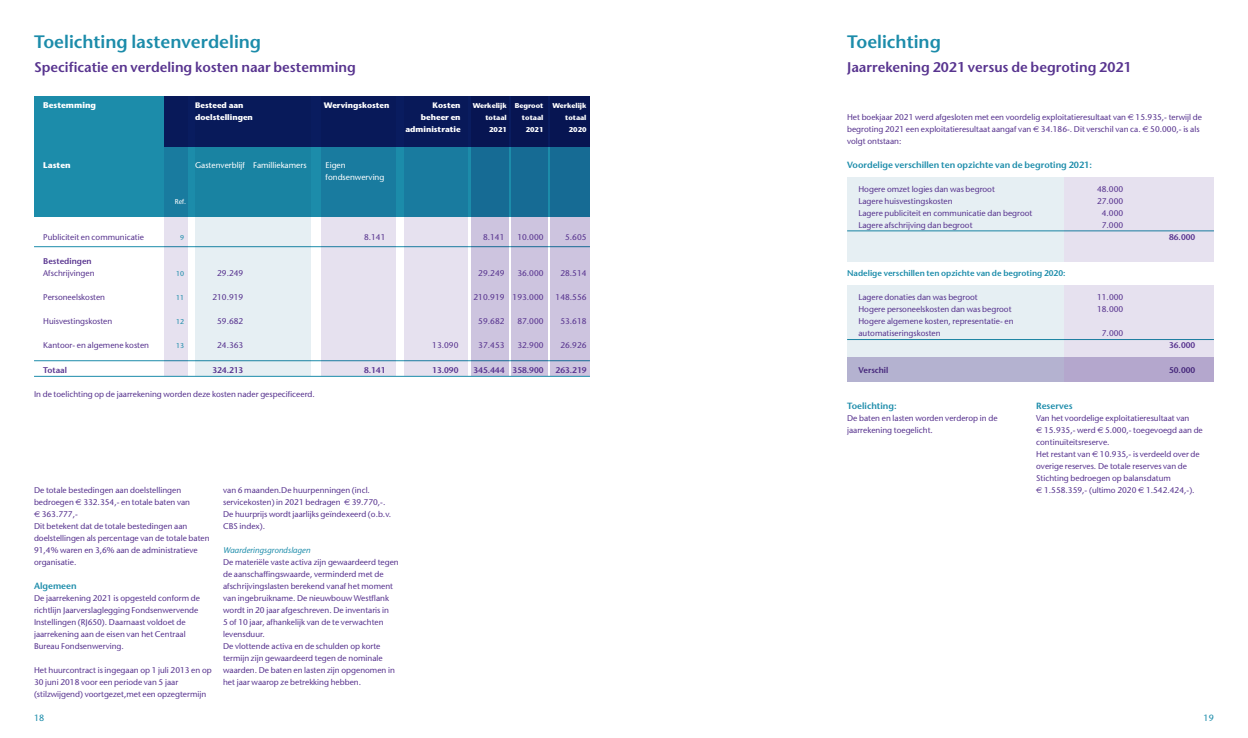
<style>
.page{position:relative;width:1248px;height:738px;background:#fff}
.page>*{position:absolute;margin:0;border:0;box-sizing:border-box;transform-origin:0 0}
.t1{font:600 18px "Stone Sans";color:#1c8caa}
.t2{font:600 14px "Stone Sans";color:#58348f}
.t3{font:600 9px "Stone Sans";color:#1c8caa}
.t4{font:9px "Stone Sans";color:#1c8caa}
.t5{font:8.3px/12px "Stone Sans";color:#58348f}
.t6{font:600 8.3px "Stone Sans";color:#58348f}
.t7{font:600 8.3px "Stone Sans";color:#1c8caa}
.t8{font:8.3px/12px "Stone Sans";color:#fff}
.t9{font:italic 8.3px "Stone Sans";color:#1c8caa}
.t10{font:700 8.3px "Stone Sans";color:#fff}
.t11{font:700 8px/12px "Stone Sans";color:#fff}
.t12{font:700 7px/12px "Stone Sans";color:#fff;text-align:right}
.t13{font:7px "Stone Sans";color:#1c8caa}
.t14{font:7px "Stone Sans";color:#fff}
.s1{font-family:"Euro Sans"}
</style>
<div class="page">
<div style="left:997px;top:285px;width:216px;height:96px;background:#e6e1ef"></div>
<div style="left:847px;top:285px;width:216px;height:96px;background:#e6eff3"></div>
<div style="left:164px;top:96px;width:24px;height:280px;background:#e6e1ef"></div>
<div style="left:997px;top:177px;width:216px;height:84px;background:#e6e1ef"></div>
<div style="left:847px;top:177px;width:216px;height:84px;background:#e6eff3"></div>
<div style="left:195px;top:96px;width:116px;height:280px;background:#e6eff3"></div>
<div style="left:321px;top:96px;width:74px;height:280px;background:#e6e1ef"></div>
<div style="left:404px;top:96px;width:64px;height:280px;background:#e6e1ef"></div>
<div style="left:471px;top:96px;width:37px;height:280px;background:#cdc4df"></div>
<div style="left:511px;top:96px;width:37px;height:280px;background:#cdc4df"></div>
<div style="left:550px;top:96px;width:40px;height:280px;background:#cdc4df"></div>
<svg style="left:34px;top:96px;width:556px;height:120px;background:#197fa1"></svg>
<hr style="left:34px;top:246px;width:556px;height:1px;background:#1c8caa">
<hr style="left:847px;top:230px;width:366px;height:1px;background:#1c8caa">
<hr style="left:847px;top:339px;width:366px;height:1px;background:#1c8caa">
<hr style="left:34px;top:376px;width:556px;height:1px;background:#1c8caa">
<hr style="left:34px;top:360px;width:556px;height:1px;background:#1c8caa">
<div style="left:847px;top:357px;width:366px;height:24px;background:#b4b2d0"></div>
<div style="left:164px;top:96px;width:426px;height:50px;background:#081959"></div>
<h1 class="t1" style="left:34px;top:31px;width:229px">Toelichting lastenverdeling</h1>
<h2 class="t2" style="left:34px;top:58px;width:323px">Specificatie en verdeling kosten naar bestemming</h2>
<p class="t10" style="left:43px;top:100px;width:54px">Bestemming</p>
<p class="t11" style="left:195px;top:99px;width:59px">Besteed aan doelstellingen</p>
<p class="t8" style="left:195px;top:159px;width:113px">Gastenverblijf Familliekamers</p>
<p class="t8" style="left:325px;top:159px;width:60px">Eigen fondsenwerving</p>
<p class="t11" style="left:324px;top:99px;width:67px">Wervingskosten</p>
<p class="t11" style="left:405px;top:99px;width:57px;text-align:right">Kosten beheer en administratie</p>
<p class="t12" style="left:472px;top:99px;width:36px">Werkelijk totaal<br>2021</p>
<p class="t12" style="left:514px;top:99px;width:30px">Begroot totaal<br>2021</p>
<p class="t12" style="left:552px;top:99px;width:36px">Werkelijk totaal<br>2020</p>
<p class="t10" style="left:43px;top:160px;width:29px">Lasten</p>
<p class="t14" style="left:175px;top:197px;width:13px">Ref.</p>
<p class="t5" style="left:43px;top:231px;width:102px">Publiciteit en communicatie</p>
<p class="t13" style="left:180px;top:233px;width:6px">9</p>
<p class="t5" style="left:364px;top:231px;width:23px">8.141</p>
<p class="t5" style="left:483px;top:231px;width:23px">8.141</p>
<p class="t5" style="left:517px;top:231px;width:28px">10.000</p>
<p class="t5" style="left:565px;top:231px;width:23px">5.605</p>
<p class="t6" style="left:43px;top:256px;width:50px">Bestedingen</p>
<p class="t5" style="left:43px;top:267px;width:53px">Afschrijvingen</p>
<p class="t13" style="left:176px;top:269px;width:10px">10</p>
<p class="t5" style="left:217px;top:267px;width:28px">29.249</p>
<p class="t5" style="left:478px;top:267px;width:28px">29.249</p>
<p class="t5" style="left:517px;top:267px;width:28px">36.000</p>
<p class="t5" style="left:560px;top:267px;width:28px">28.514</p>
<p class="t5" style="left:43px;top:291px;width:63px">Personeelskosten</p>
<p class="t13" style="left:176px;top:293px;width:10px">11</p>
<p class="t5" style="left:212px;top:291px;width:32px">210.919</p>
<p class="t5" style="left:473px;top:291px;width:71px">210.919 193.000</p>
<p class="t5" style="left:555px;top:291px;width:32px">148.556</p>
<p class="t5" style="left:43px;top:315px;width:71px">Huisvestingskosten</p>
<p class="t13" style="left:176px;top:317px;width:10px">12</p>
<p class="t5" style="left:217px;top:315px;width:28px">59.682</p>
<p class="t5" style="left:478px;top:315px;width:28px">59.682</p>
<p class="t5" style="left:517px;top:315px;width:28px">87.000</p>
<p class="t5" style="left:560px;top:315px;width:28px">53.618</p>
<p class="t5" style="left:43px;top:339px;width:107px">Kantoor- en algemene kosten</p>
<p class="t13" style="left:176px;top:341px;width:10px">13</p>
<p class="t5" style="left:217px;top:339px;width:28px">24.363</p>
<p class="t5" style="left:432px;top:339px;width:28px">13.090</p>
<p class="t5" style="left:478px;top:339px;width:28px">37.453</p>
<p class="t5" style="left:517px;top:339px;width:28px">32.900</p>
<p class="t5" style="left:560px;top:339px;width:28px">26.926</p>
<p class="t6" style="left:43px;top:364px;width:25px">Totaal</p>
<p class="t6" style="left:212px;top:364px;width:32px">324.213</p>
<p class="t6" style="left:364px;top:364px;width:23px">8.141</p>
<p class="t6" style="left:432px;top:364px;width:28px">13.090</p>
<p class="t6" style="left:473px;top:364px;width:71px">345.444 358.900</p>
<p class="t6" style="left:555px;top:364px;width:32px">263.219</p>
<p class="t5" style="left:34px;top:387px;width:282px">In de toelichting op de jaarrekening worden deze kosten nader gespecificeerd.</p>
<p class="t5" style="left:34px;top:483px;width:177px">De totale bestedingen aan doelstellingen bedroegen <span class="s1">€</span> 332.354,- en totale baten van<br><span class="s1">€</span> 363.777,-<br>Dit betekent dat de totale bestedingen aan doelstellingen als percentage van de totale baten 91,4% waren en 3,6% aan de administratieve organisatie.</p>
<p class="t3" style="left:34px;top:579px;width:44px">Algemeen</p>
<p class="t5" style="left:34px;top:591px;width:167px">De jaarrekening 2021 is opgesteld conform de richtlijn Jaarverslaglegging Fondsenwervende Instellingen (RJ650). Daarnaast voldoet de jaarrekening aan de eisen van het Centraal Bureau Fondsenwerving.</p>
<p class="t5" style="left:34px;top:663px;width:179px">Het huurcontract is ingegaan op 1 juli 2013 en op<br>30 juni 2018 voor een periode van 5 jaar (stilzwijgend) voortgezet,met een opzegtermijn</p>
<p class="t5" style="left:223px;top:483px;width:169px">van 6 maanden.De huurpenningen (incl. servicekosten) in 2021 bedragen <span class="s1">€</span> 39.770,-.<br>De huurprijs wordt jaarlijks geïndexeerd (o.b.v.<br>CBS index).</p>
<p class="t9" style="left:223px;top:544px;width:89px">Waarderingsgrondslagen</p>
<p class="t5" style="left:223px;top:555px;width:177px">De materiële vaste activa zijn gewaardeerd tegen de aanschaffingswaarde, verminderd met de afschrijvingslasten berekend vanaf het moment van ingebruikname. De nieuwbouw Westflank wordt in 20 jaar afgeschreven. De inventaris in<br>5 of 10 jaar, afhankelijk van de te verwachten levensduur.<br>De vlottende activa en de schulden op korte termijn zijn gewaardeerd tegen de nominale waarden. De baten en lasten zijn opgenomen in het jaar waarop ze betrekking hebben.</p>
<h1 class="t1" style="left:847px;top:31px;width:95px">Toelichting</h1>
<h2 class="t2" style="left:847px;top:58px;width:286px">Jaarrekening 2021 versus de begroting 2021</h2>
<p class="t5" style="left:847px;top:111px;width:356px">Het boekjaar 2021 werd afgesloten met een voordelig exploitatieresultaat van <span class="s1">€</span> 15.935,- terwijl de begroting 2021 een exploitatieresultaat aangaf van <span class="s1">€</span> 34.186-. Dit verschil van ca. <span class="s1">€</span> 50.000,- is als volgt ontstaan:</p>
<p class="t3" style="left:847px;top:159px;width:246px">Voordelige verschillen ten opzichte van de begroting 2021:</p>
<p class="t5" style="left:858px;top:183px;width:138px">Hogere omzet logies dan was begroot</p>
<p class="t5" style="left:1096px;top:183px;width:28px">48.000</p>
<p class="t5" style="left:858px;top:195px;width:96px">Lagere huisvestingskosten</p>
<p class="t5" style="left:1096px;top:195px;width:28px">27.000</p>
<p class="t5" style="left:858px;top:207px;width:175px">Lagere publiciteit en communicatie dan begroot</p>
<p class="t5" style="left:1101px;top:207px;width:23px">4.000</p>
<p class="t5" style="left:858px;top:219px;width:116px">Lagere afschrijving dan begroot</p>
<p class="t5" style="left:1101px;top:219px;width:23px">7.000</p>
<p class="t6" style="left:1168px;top:232px;width:28px">86.000</p>
<p class="t7" style="left:847px;top:268px;width:220px">Nadelige verschillen ten opzichte van de begroting 2020:</p>
<p class="t5" style="left:858px;top:291px;width:121px">Lagere donaties dan was begroot</p>
<p class="t5" style="left:1096px;top:291px;width:28px">11.000</p>
<p class="t5" style="left:858px;top:303px;width:155px">Hogere personeelskosten dan was begroot</p>
<p class="t5" style="left:1096px;top:303px;width:28px">18.000</p>
<p class="t5" style="left:858px;top:315px;width:157px">Hogere algemene kosten, representatie- en automatiseringskosten</p>
<p class="t5" style="left:1101px;top:327px;width:23px">7.000</p>
<p class="t6" style="left:1168px;top:340px;width:28px">36.000</p>
<p class="t6" style="left:858px;top:364px;width:31px">Verschil</p>
<p class="t6" style="left:1168px;top:364px;width:28px">50.000</p>
<p class="t3" style="left:847px;top:399px;width:51px">Toelichting:</p>
<p class="t5" style="left:847px;top:411px;width:152px">De baten en lasten worden verderop in de jaarrekening toegelicht.</p>
<p class="t3" style="left:1036px;top:399px;width:38px">Reserves</p>
<p class="t5" style="left:1036px;top:411px;width:168px">Van het voordelige exploitatieresultaat van<br><span class="s1">E</span> 15.935,- werd <span class="s1">E</span> 5.000,- toegevoegd aan de continuïteitsreserve.<br>Het restant van <span class="s1">E</span> 10.935,- is verdeeld over de overige reserves. De totale reserves van de Stichting bedroegen op balansdatum<br><span class="s1">€</span> 1.558.359,- (ultimo 2020 <span class="s1">€</span> 1.542.424,-).</p>
<p class="t4" style="left:34px;top:711px;width:12px">18</p>
<p class="t4" style="left:1203px;top:711px;width:12px">19</p>
</div>
